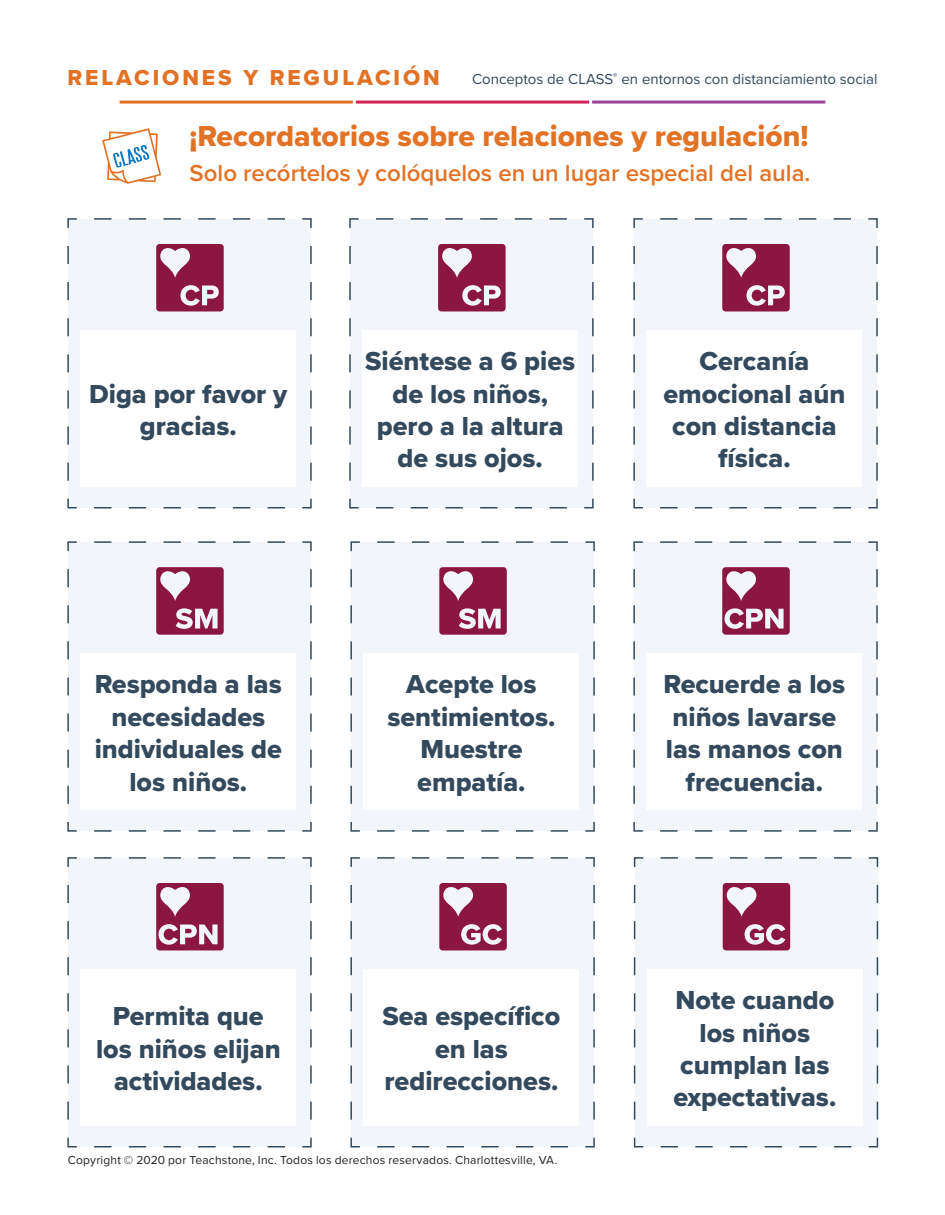
<style>
.page{position:relative;width:945px;height:1215px;background:#fff}
.page>*{position:absolute;margin:0;border:0;box-sizing:border-box;transform-origin:0 0}
.t1{font:30px "Proxima Nova Extrabld";color:#e27225}
.t2{font:27px/32.4px "Proxima Nova Extrabld";color:#33495d;text-align:center}
.t3{font:600 24px "Proxima Nova";color:#e27225}
.t4{font:22.5px "Proxima Nova Extrabld";letter-spacing:.13em;color:#e27225}
.t5{font:15px "Proxima Nova";color:#33495d}
.t6{font:12px "Proxima Nova";letter-spacing:.015em;color:#231f20}
</style>
<div class="page">
<svg style="left:102px;top:128px;width:59px;height:56px"></svg>
<div style="left:67px;top:218px;width:245px;height:291px;background:#f2f5fa"></div>
<div style="left:81px;top:330px;width:215px;height:156px;background:#fff"></div>
<svg style="left:156px;top:244px;width:68px;height:67px"></svg>
<div style="left:349px;top:218px;width:245px;height:291px;background:#f2f5fa"></div>
<div style="left:363px;top:330px;width:215px;height:156px;background:#fff"></div>
<svg style="left:438px;top:244px;width:68px;height:67px"></svg>
<div style="left:633px;top:218px;width:245px;height:291px;background:#f2f5fa"></div>
<div style="left:647px;top:330px;width:215px;height:156px;background:#fff"></div>
<svg style="left:722px;top:244px;width:68px;height:67px"></svg>
<div style="left:67px;top:541px;width:245px;height:291px;background:#f2f5fa"></div>
<div style="left:81px;top:653px;width:215px;height:157px;background:#fff"></div>
<svg style="left:156px;top:567px;width:68px;height:68px"></svg>
<div style="left:350px;top:541px;width:245px;height:291px;background:#f2f5fa"></div>
<div style="left:364px;top:653px;width:215px;height:157px;background:#fff"></div>
<svg style="left:439px;top:567px;width:68px;height:68px"></svg>
<div style="left:633px;top:541px;width:245px;height:291px;background:#f2f5fa"></div>
<div style="left:647px;top:653px;width:215px;height:157px;background:#fff"></div>
<svg style="left:722px;top:567px;width:68px;height:68px"></svg>
<div style="left:67px;top:857px;width:245px;height:291px;background:#f2f5fa"></div>
<div style="left:81px;top:969px;width:215px;height:156px;background:#fff"></div>
<svg style="left:156px;top:883px;width:68px;height:67px"></svg>
<div style="left:350px;top:857px;width:245px;height:291px;background:#f2f5fa"></div>
<div style="left:364px;top:969px;width:215px;height:156px;background:#fff"></div>
<svg style="left:439px;top:883px;width:68px;height:67px"></svg>
<svg style="left:633px;top:857px;width:246px;height:291px"></svg>
<div style="left:647px;top:969px;width:215px;height:156px;background:#fff"></div>
<svg style="left:723px;top:883px;width:67px;height:67px"></svg>
<hr style="left:120px;top:101px;width:233px;height:3px;background:#e27225">
<hr style="left:356px;top:101px;width:233px;height:3px;background:#d12259">
<hr style="left:592px;top:101px;width:233px;height:3px;background:#974499">
<p class="t4" style="left:68px;top:61px;width:374px">RELACIONES Y REGULACIÓN</p>
<p class="t5" style="left:472px;top:67px;width:407px">Conceptos de CLASS<sup>®</sup> en entornos con distanciamiento social</p>
<p class="t1" style="left:190px;top:113px;width:620px">¡Recordatorios sobre relaciones y regulación!</p>
<p class="t3" style="left:190px;top:155px;width:622px">Solo recórtelos y colóquelos en un lugar especial del aula.</p>
<p class="t2" style="left:89px;top:377px;width:200px">Diga por favor y gracias.</p>
<p class="t2" style="left:365px;top:345px;width:211px">Siéntese a 6 pies de los niños, pero a la altura de sus ojos.</p>
<p class="t2" style="left:663px;top:345px;width:184px">Cercanía emocional aún con distancia física.</p>
<p class="t2" style="left:95px;top:668px;width:189px">Responda a las necesidades individuales de los niños.</p>
<p class="t2" style="left:387px;top:668px;width:170px">Acepte los sentimientos.<br>Muestre empatía.</p>
<p class="t2" style="left:664px;top:668px;width:183px">Recuerde a los niños lavarse las manos con frecuencia.</p>
<p class="t2" style="left:96px;top:1000px;width:186px">Permita que los niños elijan actividades.</p>
<p class="t2" style="left:383px;top:1000px;width:179px">Sea específico en las redirecciones.</p>
<p class="t6" style="left:68px;top:1151px;width:491px">Copyright © 2020 por Teachstone, Inc. Todos los derechos reservados. Charlottesville, VA.</p>
<p class="t2" style="left:673px;top:984px;width:164px">Note cuando los niños cumplan las expectativas.</p>
</div>
